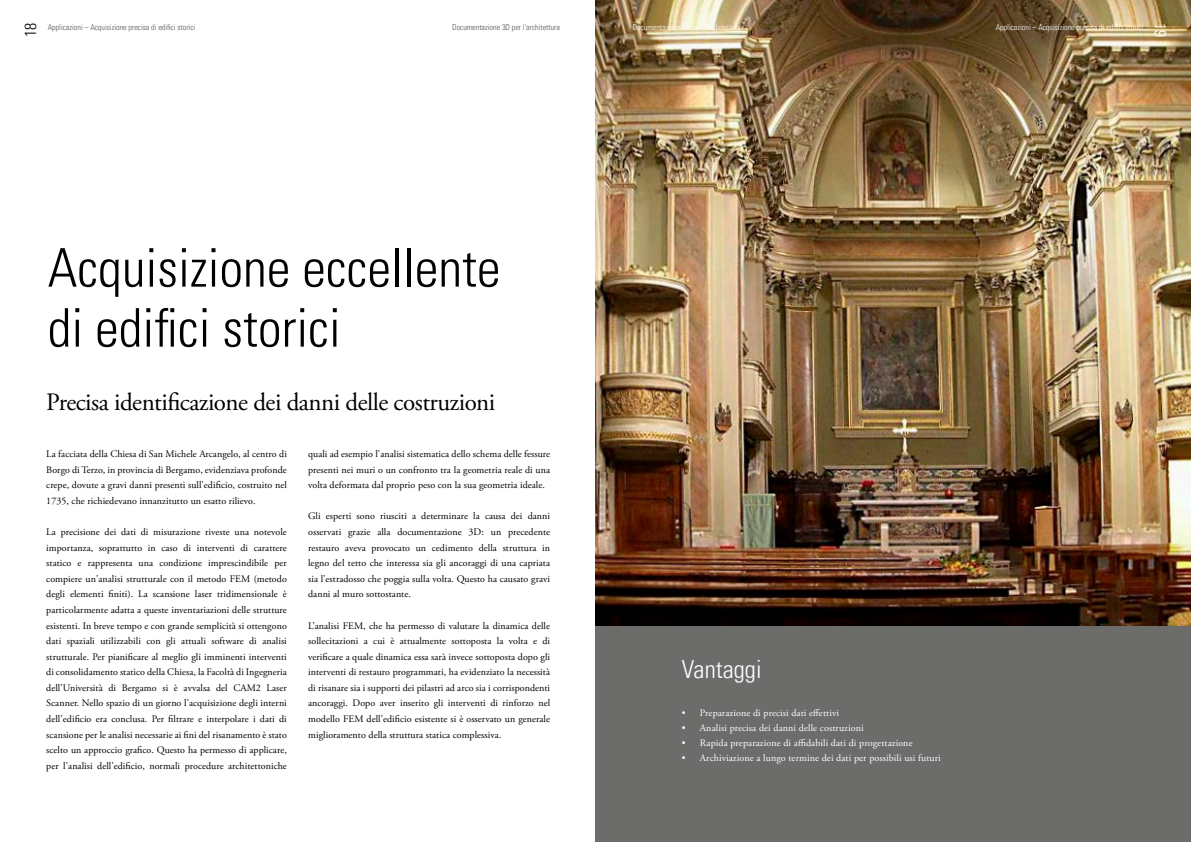
<style>
.page{position:relative;width:1191px;height:842px;background:#fff}
.page>*{position:absolute;margin:0;border:0;box-sizing:border-box;transform-origin:0 0}
.t1{font:300 condensed 53.3px/60px "Univers LT Std";color:#000}
.t2{font:25px "Adobe Garamond Pro";letter-spacing:-.02em;color:#000}
.t3{font:300 condensed 25px "Univers LT Std";color:#fff}
.t4{font:300 condensed 16px "Univers LT Std";color:#fff}
.t5{font:300 condensed 16px "Univers LT Std";color:#000}
.t6{font:10px/15.6px "Adobe Garamond Pro";letter-spacing:.005em;color:#000;text-align:justify}
.t7{font:10px "Adobe Garamond Pro";letter-spacing:.01em;color:#fff}
.t8{font:300 condensed 8px "Univers LT Std";color:#fff}
.t9{font:300 condensed 8px "Univers LT Std";color:#565655}
</style>
<div class="page">
<div style="left:595px;top:619px;width:596px;height:223px;background:#6c6c6b"></div>
<img style="left:595px;top:0;width:596px;height:626px">
<h3 class="t5" style="left:21px;top:37px;width:16px;rotate:-90deg">18</h3>
<p class="t8" style="left:995px;top:22px;width:149px">Applicazioni – Acquisizione precisa di edifici storici</p>
<p class="t9" style="left:48px;top:22px;width:149px">Applicazioni – Acquisizione precisa di edifici storici</p>
<p class="t9" style="left:452px;top:22px;width:109px">Documentazione 3D per l'architettura</p>
<p class="t8" style="left:633px;top:22px;width:109px">Documentazione 3D per l'architettura</p>
<h3 class="t4" style="left:1170px;top:23px;width:16px;rotate:90deg">19</h3>
<h1 class="t1" style="left:48px;top:238px;width:454px">Acquisizione eccellente di edifici storici</h1>
<h2 class="t2" style="left:46px;top:387px;width:450px">Precisa identificazione dei danni delle costruzioni</h2>
<p class="t6" style="left:46px;top:446px;width:242px">La facciata della Chiesa di San Michele Arcangelo, al centro di Borgo di Terzo, in provincia di Bergamo, evidenziava profonde crepe, dovute a gravi danni presenti sull'edificio, costruito nel 1735, che richiedevano innanzitutto un esatto rilievo.</p>
<p class="t6" style="left:46px;top:524px;width:242px">La precisione dei dati di misurazione riveste una notevole importanza, soprattutto in caso di interventi di carattere statico e rappresenta una condizione imprescindibile per compiere un'analisi strutturale con il metodo FEM (metodo degli elementi finiti). La scansione laser tridimensionale è particolarmente adatta a queste inventariazioni delle strutture esistenti. In breve tempo e con grande semplicità si ottengono dati spaziali utilizzabili con gli attuali software di analisi strutturale. Per pianificare al meglio gli imminenti interventi di consolidamento statico della Chiesa, la Facoltà di Ingegneria dell'Università di Bergamo si è avvalsa del CAM2 Laser Scanner. Nello spazio di un giorno l'acquisizione degli interni dell'edificio era conclusa. Per filtrare e interpolare i dati di scansione per le analisi necessarie ai fini del risanamento è stato scelto un approccio grafico. Questo ha permesso di applicare, per l'analisi dell’edificio, normali procedure architettoniche</p>
<p class="t6" style="left:308px;top:446px;width:243px">quali ad esempio l'analisi sistematica dello schema delle fessure presenti nei muri o un confronto tra la geometria reale di una volta deformata dal proprio peso con la sua geometria ideale.</p>
<p class="t6" style="left:308px;top:509px;width:243px">Gli esperti sono riusciti a determinare la causa dei danni osservati grazie alla documentazione 3D: un precedente restauro aveva provocato un cedimento della struttura in legno del tetto che interessa sia gli ancoraggi di una capriata sia l’estradosso che poggia sulla volta. Questo ha causato gravi danni al muro sottostante.</p>
<p class="t6" style="left:308px;top:618px;width:243px">L’analisi FEM, che ha permesso di valutare la dinamica delle sollecitazioni a cui è attualmente sottoposta la volta e di verificare a quale dinamica essa sarà invece sottoposta dopo gli interventi di restauro programmati, ha evidenziato la necessità di risanare sia i supporti dei pilastri ad arco sia i corrispondenti ancoraggi. Dopo aver inserito gli interventi di rinforzo nel modello FEM dell'edificio esistente si è osservato un generale miglioramento della struttura statica complessiva.</p>
<h2 class="t3" style="left:682px;top:654px;width:81px">Vantaggi</h2>
<p class="t7" style="left:682px;top:707px;width:159px">• Preparazione di precisi dati effettivi</p>
<p class="t7" style="left:682px;top:722px;width:183px">• Analisi precisa dei danni delle costruzioni</p>
<p class="t7" style="left:682px;top:737px;width:232px">• Rapida preparazione di affidabili dati di progettazione</p>
<p class="t7" style="left:682px;top:752px;width:260px">• Archiviazione a lungo termine dei dati per possibili usi futuri</p>
</div>
